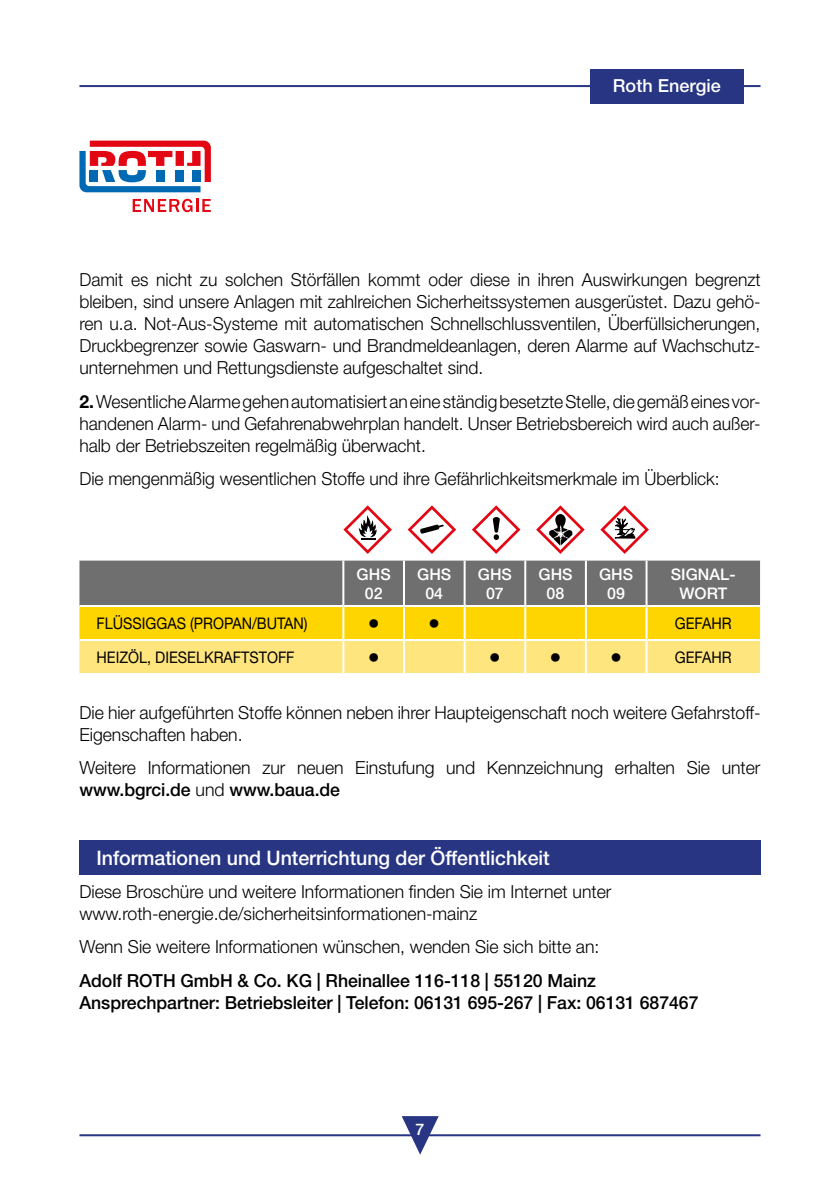
<style>
.page{position:relative;width:840px;height:1191px;background:#fff}
.page>*{position:absolute;margin:0;border:0;box-sizing:border-box;transform-origin:0 0}
.t1{font:24px "Helvetica Neue LT";color:#000}
.t2{font:500 20px "Helvetica Neue LT";letter-spacing:-.005em;color:#fff}
.t3{font:300 18px/22px "Helvetica Neue LT";letter-spacing:-.005em;color:#000}
.t4{font:500 18px/22px "Helvetica Neue LT";letter-spacing:-.005em;color:#000}
.t5{font:500 18px "Helvetica Neue LT";color:#fff}
.t6{font:16px "Helvetica Neue LT";color:#000;scale:.9 1}
.t7{font:500 16px/19.2px "Helvetica Neue LT";color:#fff;text-align:center}
.s1{font-weight:700}
.s2{font-size:24px}
.s3{font-weight:500}
</style>
<div class="page">
<hr style="left:79px;top:1134px;width:681px;height:2px;background:#283583">
<svg style="left:401px;top:1116px;width:37px;height:38px"></svg>
<hr style="left:79px;top:85px;width:681px;height:2px;background:#283583">
<div style="left:590px;top:69px;width:153px;height:34px;background:#283583"></div>
<div style="left:80px;top:840px;width:680px;height:34px;background:#283583"></div>
<svg style="left:79px;top:141px;width:132px;height:51px"></svg>
<svg style="left:133px;top:199px;width:78px;height:13px"></svg>
<svg style="left:79px;top:560px;width:680px;height:113px;background:#c5b054"></svg>
<hr style="left:342px;top:560px;width:2px;height:45px;background:#fff">
<hr style="left:403px;top:560px;width:2px;height:45px;background:#fff">
<hr style="left:463px;top:560px;width:2px;height:45px;background:#fff">
<hr style="left:524px;top:560px;width:2px;height:45px;background:#fff">
<hr style="left:584px;top:560px;width:2px;height:45px;background:#fff">
<hr style="left:645px;top:560px;width:2px;height:45px;background:#fff">
<hr style="left:79px;top:605px;width:264px;height:2px;background:#fff">
<hr style="left:343px;top:605px;width:61px;height:2px;background:#fff">
<hr style="left:342px;top:607px;width:2px;height:32px;background:#fff">
<hr style="left:404px;top:605px;width:60px;height:2px;background:#fff">
<hr style="left:403px;top:607px;width:2px;height:32px;background:#fff">
<hr style="left:464px;top:605px;width:61px;height:2px;background:#fff">
<hr style="left:463px;top:607px;width:2px;height:32px;background:#fff">
<hr style="left:525px;top:605px;width:60px;height:2px;background:#fff">
<hr style="left:524px;top:607px;width:2px;height:32px;background:#fff">
<hr style="left:585px;top:605px;width:61px;height:2px;background:#fff">
<hr style="left:584px;top:607px;width:2px;height:32px;background:#fff">
<hr style="left:646px;top:605px;width:113px;height:2px;background:#fff">
<hr style="left:645px;top:607px;width:2px;height:32px;background:#fff">
<hr style="left:79px;top:639px;width:264px;height:2px;background:#fff">
<hr style="left:343px;top:639px;width:61px;height:2px;background:#fff">
<hr style="left:342px;top:641px;width:2px;height:32px;background:#fff">
<hr style="left:404px;top:639px;width:60px;height:2px;background:#fff">
<hr style="left:403px;top:641px;width:2px;height:32px;background:#fff">
<hr style="left:464px;top:639px;width:61px;height:2px;background:#fff">
<hr style="left:463px;top:641px;width:2px;height:32px;background:#fff">
<hr style="left:525px;top:639px;width:60px;height:2px;background:#fff">
<hr style="left:524px;top:641px;width:2px;height:32px;background:#fff">
<hr style="left:585px;top:639px;width:61px;height:2px;background:#fff">
<hr style="left:584px;top:641px;width:2px;height:32px;background:#fff">
<hr style="left:646px;top:639px;width:113px;height:2px;background:#fff">
<hr style="left:645px;top:641px;width:2px;height:32px;background:#fff">
<svg style="left:343px;top:505px;width:49px;height:49px"></svg>
<svg style="left:407px;top:505px;width:49px;height:49px"></svg>
<svg style="left:472px;top:505px;width:48px;height:49px"></svg>
<svg style="left:536px;top:505px;width:48px;height:49px"></svg>
<svg style="left:600px;top:505px;width:48px;height:49px"></svg>
<p class="t5" style="left:612px;top:75px;width:109px">Roth Energie</p>
<p class="t3" style="left:79px;top:268px;width:682px;text-align:justify">Damit es nicht zu solchen Störfällen kommt oder diese in ihren Auswirkungen begrenzt bleiben, sind unsere Anlagen mit zahlreichen Sicherheitssystemen ausgerüstet. Dazu gehö&shy;ren u.a. Not-Aus-Systeme mit automatischen Schnellschlussventilen, Überfüllsicherungen, Druckbegrenzer sowie Gaswarn- und Brandmeldeanlagen, deren Alarme auf Wachschutz&shy;unternehmen und Rettungsdienste aufgeschaltet sind.</p>
<p class="t3" style="left:79px;top:390px;width:682px;text-align:justify"><span class="s1">2.</span> Wesentliche Alarme gehen automatisiert an eine ständig besetzte Stelle, die gemäß eines vor&shy;handenen Alarm- und Gefahrenabwehrplan handelt. Unser Betriebsbereich wird auch außer&shy;halb der Betriebszeiten regelmäßig überwacht.</p>
<p class="t3" style="left:79px;top:467px;width:641px">Die mengenmäßig wesentlichen Stoffe und ihre Gefährlichkeitsmerkmale im Überblick:</p>
<p class="t7" style="left:356px;top:564px;width:36px">GHS<br>02</p>
<p class="t7" style="left:417px;top:564px;width:36px">GHS<br>04</p>
<p class="t7" style="left:477px;top:564px;width:36px">GHS<br>07</p>
<p class="t7" style="left:538px;top:564px;width:36px">GHS<br>08</p>
<p class="t7" style="left:598px;top:564px;width:36px">GHS<br>09</p>
<p class="t7" style="left:670px;top:564px;width:66px">SIGNAL-<br>WORT</p>
<p class="t6" style="left:96px;top:614px;width:236px">FLÜSSIGGAS (PROPAN/BUTAN)</p>
<h1 class="t1" style="left:367px;top:609px;width:74px">• •</h1>
<p class="t6" style="left:674px;top:614px;width:65px">GEFAHR</p>
<p class="t6" style="left:96px;top:648px;width:221px">HEIZÖL, DIESELKRAFTSTOFF</p>
<h1 class="t1" style="left:367px;top:643px;width:13px">•</h1>
<h1 class="t1" style="left:488px;top:643px;width:74px">• •</h1>
<p class="t6" style="left:610px;top:648px;width:136px"><span class="s2">•</span> GEFAHR</p>
<p class="t3" style="left:79px;top:701px;width:682px">Die hier aufgeführten Stoffe können neben ihrer Haupteigenschaft noch weitere Gefahrstoff-<br>Eigenschaften haben.</p>
<p class="t3" style="left:79px;top:756px;width:682px">Weitere Informationen zur neuen Einstufung und Kennzeichnung erhalten Sie unter <span class="s3">www.bgrci.de</span> und <span class="s3">www.baua.de</span></p>
<p class="t2" style="left:96px;top:845px;width:454px">Informationen und Unterrichtung der Öffentlichkeit</p>
<p class="t3" style="left:79px;top:880px;width:533px">Diese Broschüre und weitere Informationen finden Sie im Internet unter www.roth-energie.de/sicherheitsinformationen-mainz</p>
<p class="t3" style="left:79px;top:935px;width:521px">Wenn Sie weitere Informationen wünschen, wenden Sie sich bitte an:</p>
<p class="t4" style="left:79px;top:969px;width:620px">Adolf ROTH GmbH &amp; Co. KG | Rheinallee 116-118 | 55120 Mainz<br>Ansprechpartner: Betriebsleiter | Telefon: 06131 695-267 | Fax: 06131 687467</p>
<p class="t7" style="left:415px;top:1120px;width:10px">7</p>
</div>
